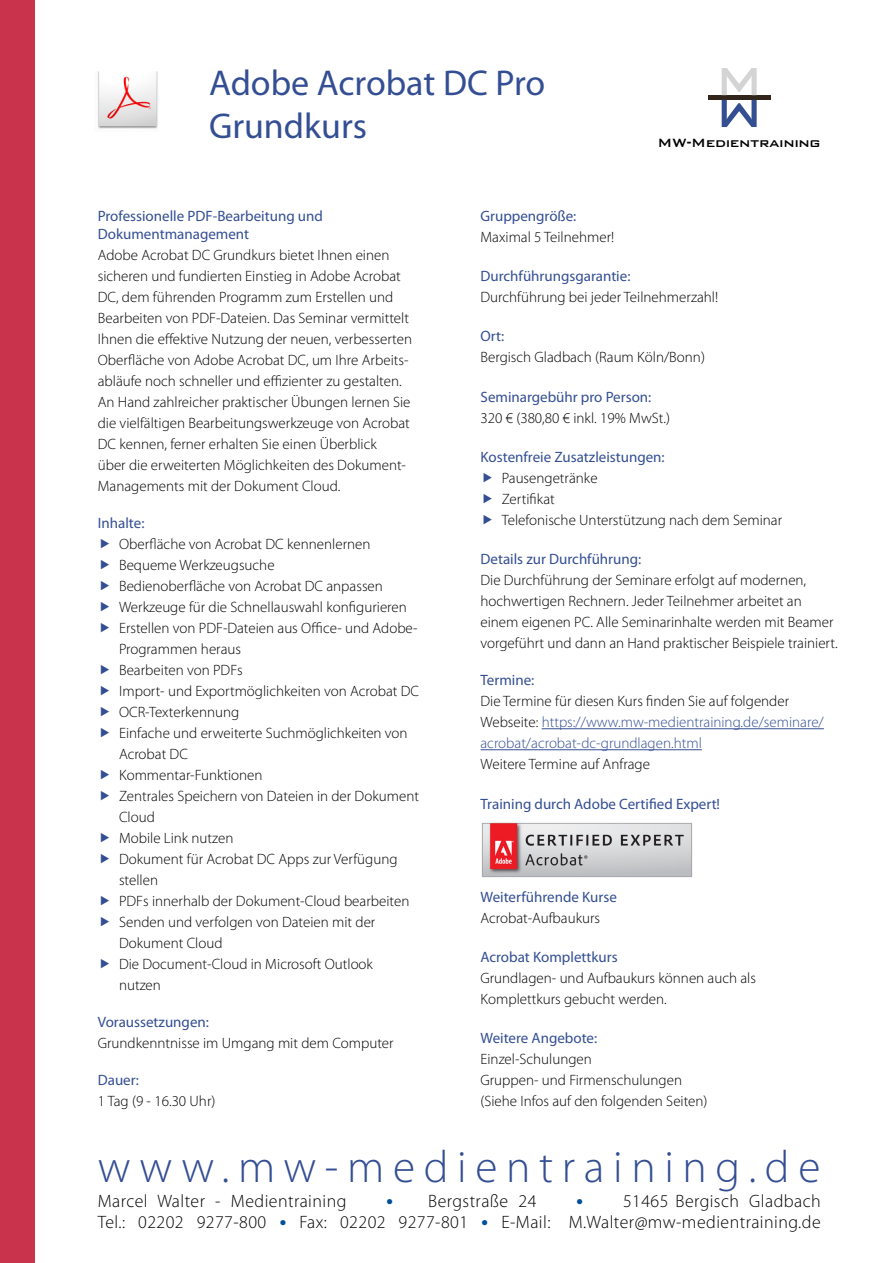
<style>
.page{position:relative;width:893px;height:1263px;background:#fff}
.page>*{position:absolute;margin:0;border:0;box-sizing:border-box;transform-origin:0 0}
.t1{font:300 45.45px "Myriad Pro";letter-spacing:.19em;color:#334e93}
.t2{font:36px/43.2px "Myriad Pro";color:#334e93}
.t3{font:300 18px/21px "Myriad Pro";letter-spacing:.025em;color:#000;text-align:right}
.t4{font:500 16.05px "Bank Gothic BT";letter-spacing:-.025em;color:#000}
.t5{font:300 15px/21px "Myriad Pro";color:#000}
.t6{font:15px/18px "Myriad Pro";color:#334e93}
.t7{font:300 15px/21px "Myriad Pro";color:#334e93}
.s1{color:#000}
.s2{font-family:"Arial";font-weight:700;font-size:12px;color:#004e9c}
</style>
<div class="page">
<hr style="left:542px;top:728px;width:282px;height:1px;background:#334e93">
<hr style="left:480px;top:749px;width:222px;height:1px;background:#334e93">
<img style="left:481px;top:822px;width:212px;height:56px">
<img style="left:98px;top:71px;width:60px;height:58px">
<div style="left:708px;top:95px;width:62px;height:5px;background:#32261c"></div>
<svg style="left:722px;top:68px;width:35px;height:59px"></svg>
<div style="left:0;top:0;width:34px;height:1263px;background:#c9344c"></div>
<h2 class="t2" style="left:209px;top:61px;width:338px">Adobe Acrobat DC Pro<br>Grundkurs</h2>
<p class="t4" style="left:658px;top:134px;width:165px">MW-Medientraining</p>
<p class="t6" style="left:98px;top:206px;width:227px">Professionelle PDF‑Bearbeitung und<br>Dokumentmanagement</p>
<p class="t5" style="left:98px;top:244px;width:316px">Adobe Acrobat DC Grundkurs bietet Ihnen einen sicheren und fundierten Einstieg in Adobe Acrobat DC, dem führenden Programm zum Erstellen und Bearbeiten von PDF-Dateien. Das Seminar vermittelt Ihnen die effektive Nutzung der neuen, verbesserten Oberfläche von Adobe Acrobat DC, um Ihre Arbeits&shy;abläufe noch schneller und effizienter zu gestalten.<br>An Hand zahlreicher praktischer Übungen lernen Sie die vielfältigen Bearbeitungswerkzeuge von Acrobat DC kennen, ferner erhalten Sie einen Überblick<br>über die erweiterten Möglichkeiten des Dokument-Managements mit der Dokument Cloud.</p>
<p class="t6" style="left:98px;top:514px;width:48px">Inhalte:</p>
<p class="t5" style="left:119px;top:533px;width:301px">Oberfläche von Acrobat DC kennenlernen<br>Bequeme Werkzeugsuche<br>Bedienoberfläche von Acrobat DC anpassen<br>Werkzeuge für die Schnellauswahl konfigurieren<br>Erstellen von PDF-Dateien aus Office- und Adobe-<br>Programmen heraus<br>Bearbeiten von PDFs<br>Import- und Exportmöglichkeiten von Acrobat DC<br>OCR-Texterkennung<br>Einfache und erweiterte Suchmöglichkeiten von<br>Acrobat DC<br>Kommentar-Funktionen<br>Zentrales Speichern von Dateien in der Dokument<br>Cloud<br>Mobile Link nutzen<br>Dokument für Acrobat DC Apps zur Verfügung stellen<br>PDFs innerhalb der Dokument-Cloud bearbeiten<br>Senden und verfolgen von Dateien mit der<br>Dokument Cloud<br>Die Document-Cloud in Microsoft Outlook<br>nutzen</p>
<p class="t6" style="left:98px;top:1013px;width:113px">Voraussetzungen:</p>
<p class="t5" style="left:98px;top:1032px;width:297px">Grundkenntnisse im Umgang mit dem Computer</p>
<p class="t6" style="left:98px;top:1071px;width:43px">Dauer:</p>
<p class="t5" style="left:98px;top:1091px;width:119px">1 Tag (9 - 16.30 Uhr)</p>
<p class="t6" style="left:480px;top:206px;width:97px">Gruppengröße:</p>
<p class="t5" style="left:480px;top:226px;width:135px">Maximal 5 Teilnehmer!</p>
<p class="t6" style="left:480px;top:267px;width:151px">Durchführungsgarantie:</p>
<p class="t5" style="left:480px;top:286px;width:239px">Durchführung bei jeder Teilnehmerzahl!</p>
<p class="t6" style="left:480px;top:327px;width:25px">Ort:</p>
<p class="t5" style="left:480px;top:347px;width:226px">Bergisch Gladbach (Raum Köln/Bonn)</p>
<p class="t6" style="left:480px;top:387px;width:172px">Seminargebühr pro Person:</p>
<p class="t5" style="left:480px;top:407px;width:191px">320 € (380,80 € inkl. 19% MwSt.)</p>
<p class="t6" style="left:480px;top:447px;width:186px">Kostenfreie Zusatzleistungen:</p>
<p class="t5" style="left:502px;top:467px;width:282px">Pausengetränke<br>Zertifikat<br>Telefonische Unterstützung nach dem Seminar</p>
<p class="t6" style="left:480px;top:550px;width:162px">Details zur Durchführung:</p>
<p class="t5" style="left:480px;top:569px;width:359px">Die Durchführung der Seminare erfolgt auf modernen, hochwertigen Rechnern. Jeder Teilnehmer arbeitet an einem eigenen PC. Alle Seminarinhalte werden mit Beamer vorgeführt und dann an Hand praktischer Beispiele trainiert.</p>
<p class="t6" style="left:480px;top:671px;width:55px">Termine:</p>
<p class="t7" style="left:480px;top:691px;width:345px"><span class="s1">Die Termine für diesen Kurs finden Sie auf folgender<br>Webseite:</span> https://www.mw-medientraining.de/seminare/ acrobat/acrobat-dc-grundlagen.html</p>
<p class="t5" style="left:480px;top:754px;width:171px">Weitere Termine auf Anfrage</p>
<p class="t6" style="left:480px;top:794px;width:241px">Training durch Adobe Certified Expert!</p>
<p class="t6" style="left:480px;top:887px;width:138px">Weiterführende Kurse</p>
<p class="t5" style="left:480px;top:907px;width:121px">Acrobat-Aufbaukurs</p>
<p class="t6" style="left:480px;top:948px;width:139px">Acrobat Komplettkurs</p>
<p class="t5" style="left:480px;top:967px;width:277px">Grundlagen- und Aufbaukurs können auch als<br>Komplettkurs gebucht werden.</p>
<p class="t6" style="left:480px;top:1029px;width:118px">Weitere Angebote:</p>
<p class="t5" style="left:480px;top:1049px;width:229px">Einzel-Schulungen<br>Gruppen- und Firmenschulungen (Siehe Infos auf den folgenden Seiten)</p>
<h1 class="t1" style="left:98px;top:1139px;width:724px">www.mw-medientraining.de</h1>
<p class="t3" style="left:98px;top:1190px;width:250px">Marcel Walter - Medientraining</p>
<p class="t3" style="left:386px;top:1190px;width:152px"><span class="s2">●</span> Bergstraße 24</p>
<p class="t3" style="left:98px;top:1190px;width:724px"><span class="s2">●</span> 51465 Bergisch Gladbach<br>Tel.: 02202 9277-800 <span class="s2">●</span> Fax: 02202 9277-801 <span class="s2">●</span> E-Mail: M.Walter@mw-medientraining.de</p>
</div>
